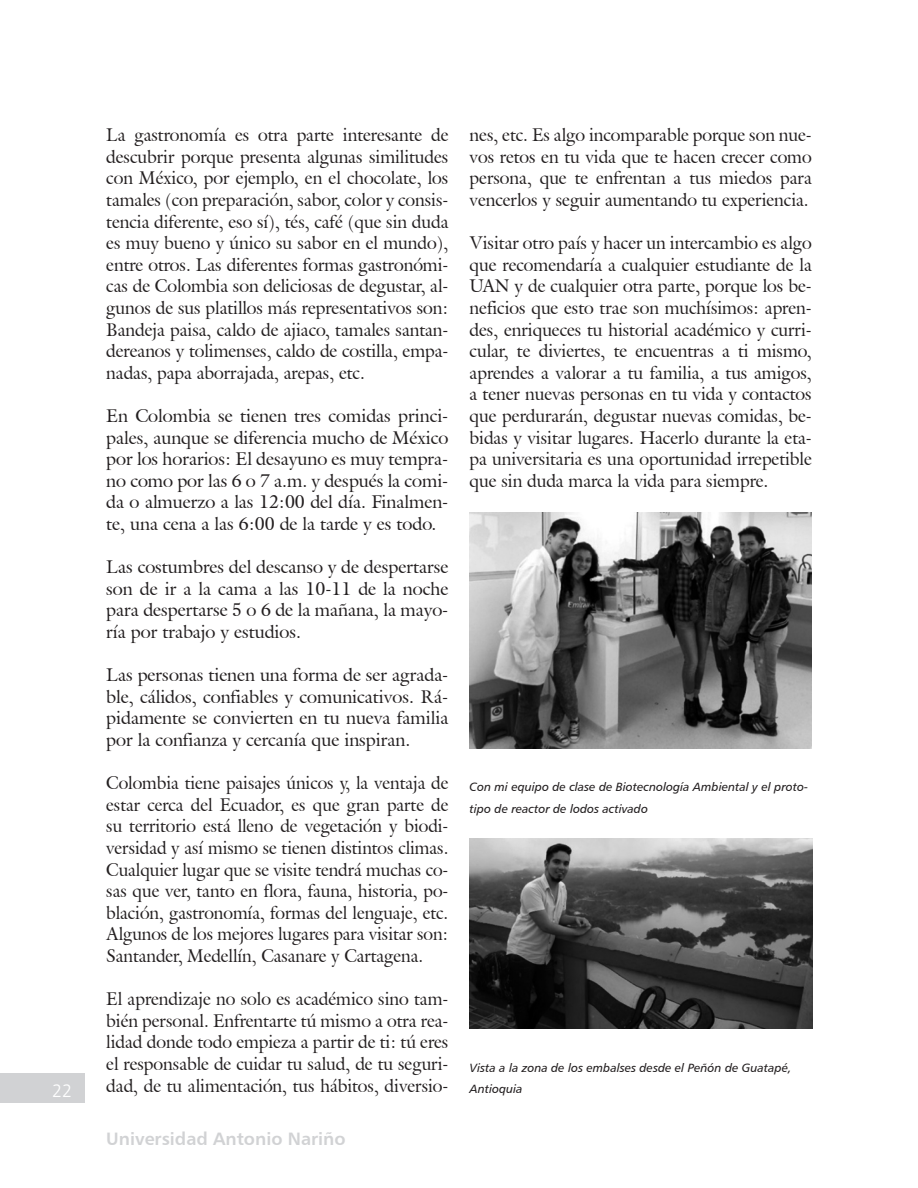
<style>
.page{position:relative;width:918px;height:1188px;background:#fff}
.page>*{position:absolute;margin:0;border:0;box-sizing:border-box;transform-origin:0 0}
.textos{font:18px/21.6px "Galliard IT Cby BT";color:#231f20;text-align:justify}
.textos-2{font:18px/21.6px "Galliard IT Cby BT";color:#231f20;text-align:justify;scale:.96 1}
.t1{font:18px "Humanist 777 BT Bold B";color:#d1d2d4}
.t2{font:18px "Humanist 777 BT Light B";color:#fff}
.Pie_de_Foto{font:12px/21.6px "Humanist 777 BT Italic B";color:#231f20}
</style>
<div class="page">
<div style="left:0;top:1074px;width:85px;height:29px;background:#d1d2d4"></div>
<img style="left:470px;top:512px;width:342px;height:236px">
<img style="left:470px;top:838px;width:342px;height:191px">
<p class="t2" style="left:52px;top:1079px;width:22px">22</p>
<p class="textos" style="left:106px;top:124px;width:344px">La gastronomía es otra parte interesante de descubrir porque presenta algunas similitudes con México, por ejemplo, en el chocolate, los tamales (con preparación, sabor, color y consis&shy;tencia diferente, eso sí), tés, café (que sin duda es muy bueno y único su sabor en el mundo), entre otros. Las diferentes formas gastronómi&shy;cas de Colombia son deliciosas de degustar, al&shy;gunos de sus platillos más representativos son:<br>Bandeja paisa, caldo de ajiaco, tamales santan&shy;dereanos y tolimenses, caldo de costilla, empa&shy;nadas, papa aborrajada, arepas, etc.</p>
<p class="textos" style="left:106px;top:405px;width:344px">En Colombia se tienen tres comidas princi&shy;pales, aunque se diferencia mucho de México por los horarios: El desayuno es muy tempra&shy;no como por las 6 o 7 a.m. y después la comi&shy;da o almuerzo a las 12:00 del día. Finalmen&shy;te, una cena a las 6:00 de la tarde y es todo.</p>
<p class="textos" style="left:106px;top:556px;width:344px">Las costumbres del descanso y de despertarse son de ir a la cama a las 10-11 de la noche para despertarse 5 o 6 de la mañana, la mayo&shy;ría por trabajo y estudios.</p>
<p class="textos" style="left:106px;top:664px;width:344px">Las personas tienen una forma de ser agrada&shy;ble, cálidos, confiables y comunicativos. Rá&shy;pidamente se convierten en tu nueva familia por la confianza y cercanía que inspiran.</p>
<p class="textos-2" style="left:106px;top:772px;width:358px">Colombia tiene paisajes únicos y, la ventaja de estar cerca del Ecuador, es que gran parte de su territorio está lleno de vegetación y biodi&shy;versidad y así mismo se tienen distintos climas.<br>Cualquier lugar que se visite tendrá muchas co&shy;sas que ver, tanto en flora, fauna, historia, po&shy;blación, gastronomía, formas del lenguaje, etc.<br>Algunos de los mejores lugares para visitar son:<br>Santander, Medellín, Casanare y Cartagena.</p>
<p class="textos" style="left:106px;top:988px;width:344px">El aprendizaje no solo es académico sino tam&shy;bién personal. Enfrentarte tú mismo a otra rea&shy;lidad donde todo empieza a partir de ti: tú eres el responsable de cuidar tu salud, de tu seguri&shy;dad, de tu alimentación, tus hábitos, diversio-</p>
<p class="t1" style="left:106px;top:1127px;width:241px">Universidad Antonio Nariño</p>
<p class="textos" style="left:470px;top:124px;width:344px">nes, etc. Es algo incomparable porque son nue&shy;vos retos en tu vida que te hacen crecer como persona, que te enfrentan a tus miedos para vencerlos y seguir aumentando tu experiencia.</p>
<p class="textos" style="left:470px;top:232px;width:344px">Visitar otro país y hacer un intercambio es algo que recomendaría a cualquier estudiante de la UAN y de cualquier otra parte, porque los be&shy;neficios que esto trae son muchísimos: apren&shy;des, enriqueces tu historial académico y curri&shy;cular, te diviertes, te encuentras a ti mismo, aprendes a valorar a tu familia, a tus amigos, a tener nuevas personas en tu vida y contactos que perdurarán, degustar nuevas comidas, be&shy;bidas y visitar lugares. Hacerlo durante la eta&shy;pa universitaria es una oportunidad irrepetible que sin duda marca la vida para siempre.</p>
<p class="Pie_de_Foto" style="left:470px;top:776px;width:340px">Con mi equipo de clase de Biotecnología Ambiental y el proto&shy;tipo de reactor de lodos activado</p>
<p class="Pie_de_Foto" style="left:470px;top:1057px;width:323px">Vista a la zona de los embalses desde el Peñón de Guatapé,<br>Antioquia</p>
</div>
